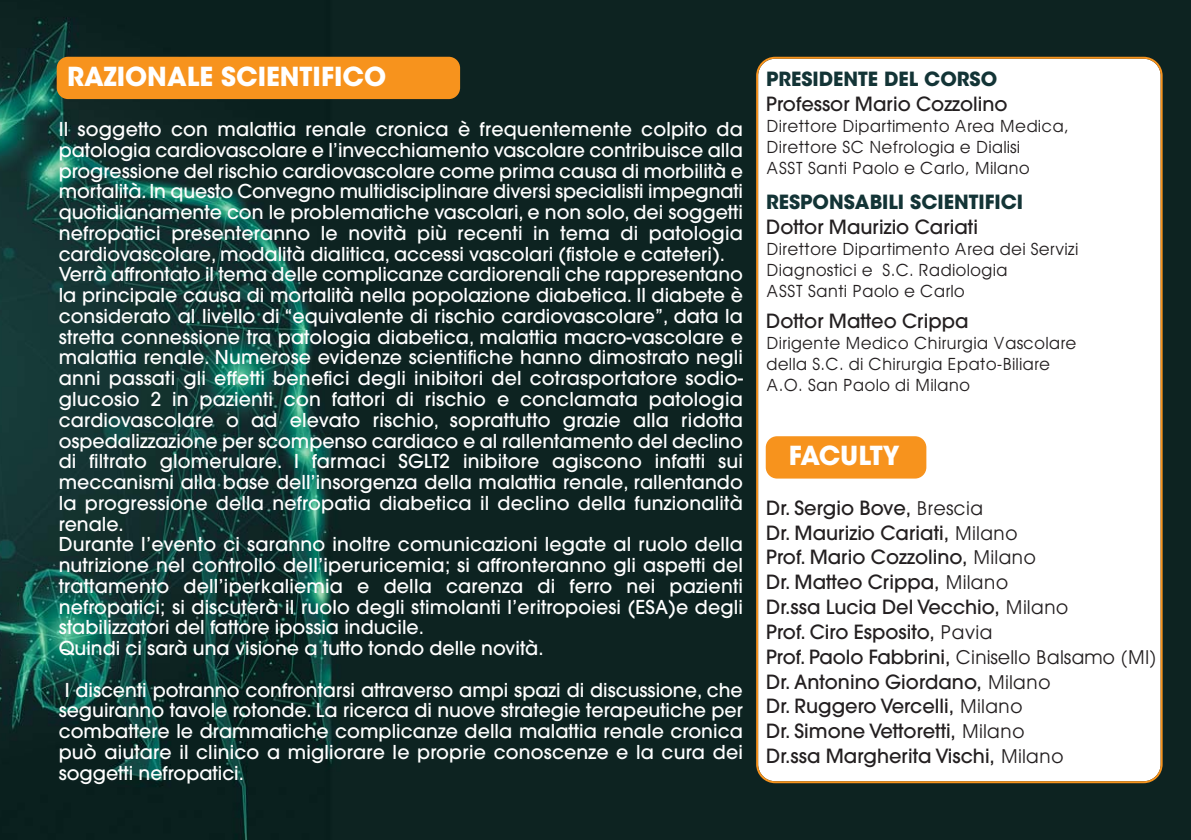
<style>
.page{position:relative;width:1191px;height:840px;background:#fff}
.page>*{position:absolute;margin:0;border:0;box-sizing:border-box;transform-origin:0 0}
.t1{font:700 26px "ITC Avant Garde Std";color:#fff}
.t2{font:700 26px "ITC Avant Garde Std";letter-spacing:-.025em;color:#fff}
.t3{font:500 19.4px/24.8px "Avant Garde";color:#231f20}
.t4{font:700 19.4px "ITC Avant Garde Std";color:#133436}
.t5{font:500 19px/20.8px "Avant Garde";letter-spacing:.005em;color:#fff}
.t6{font:17px/20.8px "Avant Garde";color:#231f20}
.s1{font-weight:400}
</style>
<div class="page">
<img style="left:0;top:0;width:1191px;height:839px">
<svg style="left:756px;top:57px;width:406px;height:725px"></svg>
<div style="left:765px;top:436px;width:161px;height:42px;background:#f7931d;border-radius:11px"></div>
<div style="left:57px;top:57px;width:403px;height:42px;background:#f7931d;border-radius:11px"></div>
<h1 class="t1" style="left:67px;top:67px;width:321px">RAZIONALE SCIENTIFICO</h1>
<p class="t5" style="left:59px;top:120px;width:686px">Il soggetto con malattia renale cronica è frequentemente colpito da patologia cardiovascolare e l’invecchiamento vascolare contribuisce alla progressione del rischio cardiovascolare come prima causa di morbilità e mortalità. In questo Convegno multidisciplinare diversi specialisti impegnati quotidianamente con le problematiche vascolari, e non solo, dei soggetti nefropatici presenteranno le novità più recenti in tema di patologia cardiovascolare, modalità dialitica, accessi vascolari (fistole e cateteri).<br>Verrà affrontato il tema delle complicanze cardiorenali che rappresentano la principale causa di mortalità nella popolazione diabetica. Il diabete è considerato al livello di “equivalente di rischio cardiovascolare”, data la stretta connessione tra patologia diabetica, malattia macro-vascolare e malattia renale. Numerose evidenze scientifiche hanno dimostrato negli anni passati gli effetti benefici degli inibitori del cotrasportatore sodio&shy;glucosio 2 in pazienti con fattori di rischio e conclamata patologia cardiovascolare o ad elevato rischio, soprattutto grazie alla ridotta ospedalizzazione per scompenso cardiaco e al rallentamento del declino di filtrato glomerulare. I farmaci SGLT2 inibitore agiscono infatti sui meccanismi alla base dell’insorgenza della malattia renale, rallentando la progressione della nefropatia diabetica il declino della funzionalità renale.<br>Durante l’evento ci saranno inoltre comunicazioni legate al ruolo della nutrizione nel controllo dell’iperuricemia; si affronteranno gli aspetti del trattamento dell’iperkaliemia e della carenza di ferro nei pazienti nefropatici; si discuterà il ruolo degli stimolanti l’eritropoiesi (ESA)e degli stabilizzatori del fattore ipossia inducile.<br>Quindi ci sarà una visione a tutto tondo delle novità.</p>
<p class="t5" style="left:59px;top:680px;width:685px;text-align:justify;text-indent:6px">I discenti potranno confrontarsi attraverso ampi spazi di discussione, che seguiranno tavole rotonde. La ricerca di nuove strategie terapeutiche per combattere le drammatiche complicanze della malattia renale cronica può aiutare il clinico a migliorare le proprie conoscenze e la cura dei soggetti nefropatici.</p>
<p class="t4" style="left:766px;top:72px;width:232px">PRESIDENTE DEL CORSO</p>
<p class="t3" style="left:766px;top:93px;width:243px">Professor Mario Cozzolino</p>
<p class="t6" style="left:766px;top:117px;width:304px">Direttore Dipartimento Area Medica,<br>Direttore SC Nefrologia e Dialisi<br>ASST Santi Paolo e Carlo, Milano</p>
<p class="t4" style="left:766px;top:195px;width:258px">RESPONSABILI SCIENTIFICI</p>
<p class="t3" style="left:766px;top:216px;width:213px">Dottor Maurizio Cariati</p>
<p class="t6" style="left:766px;top:240px;width:314px">Direttore Dipartimento Area dei Servizi<br>Diagnostici e S.C. Radiologia<br>ASST Santi Paolo e Carlo</p>
<p class="t3" style="left:766px;top:310px;width:204px">Dottor Matteo Crippa</p>
<p class="t6" style="left:766px;top:334px;width:312px">Dirigente Medico Chirurgia Vascolare della S.C. di Chirurgia Epato-Biliare<br>A.O. San Paolo di Milano</p>
<h1 class="t2" style="left:789px;top:445px;width:112px">FACULTY</h1>
<p class="t3" style="left:766px;top:496px;width:392px">Dr. Sergio Bove, <span class="s1">Brescia<br></span>Dr. Maurizio Cariati, <span class="s1">Milano<br></span>Prof. Mario Cozzolino, <span class="s1">Milano<br></span>Dr. Matteo Crippa, <span class="s1">Milano<br></span>Dr.ssa Lucia Del Vecchio, <span class="s1">Milano<br></span>Prof. Ciro Esposito, <span class="s1">Pavia<br></span>Prof. Paolo Fabbrini, <span class="s1">Cinisello Balsamo (MI)<br></span>Dr. Antonino Giordano, <span class="s1">Milano<br></span>Dr. Ruggero Vercelli, <span class="s1">Milano<br></span>Dr. Simone Vettoretti, <span class="s1">Milano<br></span>Dr.ssa Margherita Vischi, <span class="s1">Milano</span></p>
</div>
